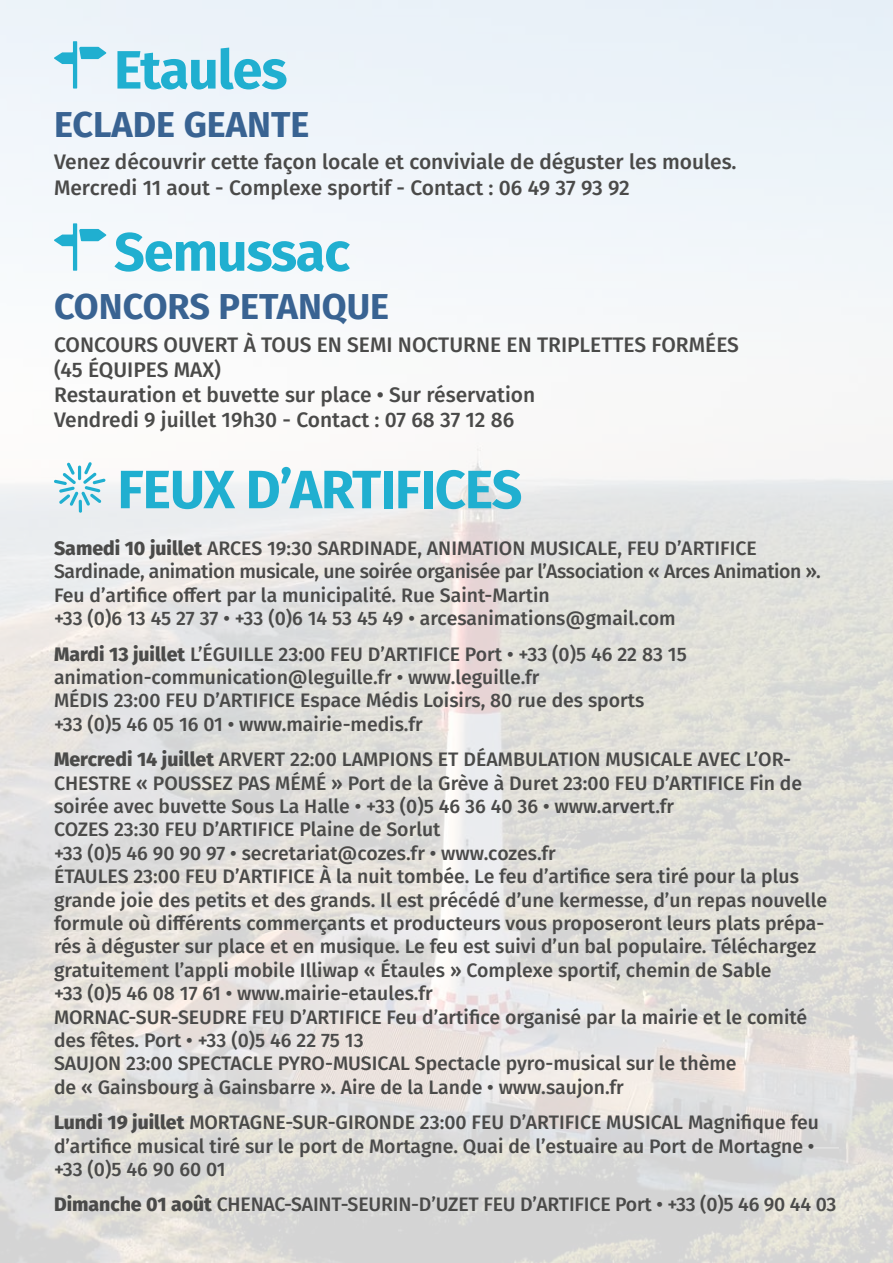
<style>
.page{position:relative;width:893px;height:1263px;background:#fff}
.page>*{position:absolute;margin:0;border:0;box-sizing:border-box;transform-origin:0 0}
.t1{font:700 54px "Fira Sans";letter-spacing:-.02em;color:#20afd0}
.t2{font:700 36px "Fira Sans";color:#396392}
.t3{font:500 21px/25.2px "Fira Sans";color:#4a4a49}
.t4{font:500 19.5px/23.4px "Fira Sans";color:#4a4a49}
.s1{font-weight:800}
</style>
<div class="page">
<hr style="left:54px;top:1115px;width:284px;height:2px;background:#e3e3e3">
<hr style="left:554px;top:1147px;width:285px;height:1px;background:#e3e3e3">
<svg style="left:54px;top:462px;width:52px;height:51px"></svg>
<svg style="left:54px;top:41px;width:52px;height:48px"></svg>
<svg style="left:54px;top:223px;width:52px;height:48px"></svg>
<h1 class="t1" style="left:114px;top:24px;width:175px">Etaules</h1>
<h2 class="t2" style="left:54px;top:94px;width:257px">ECLADE GEANTE</h2>
<p class="t3" style="left:54px;top:149px;width:684px">Venez découvrir cette façon locale et conviviale de déguster les moules.<br>Mercredi 11 aout - Complexe sportif - Contact : 06 49 37 93 92</p>
<h1 class="t1" style="left:114px;top:206px;width:238px">Semussac</h1>
<h2 class="t2" style="left:54px;top:276px;width:337px">CONCORS PETANQUE</h2>
<p class="t3" style="left:54px;top:331px;width:686px">CONCOURS OUVERT À TOUS EN SEMI NOCTURNE EN TRIPLETTES FORMÉES (45 ÉQUIPES MAX)<br>Restauration et buvette sur place • Sur réservation<br>Vendredi 9 juillet 19h30 - Contact : 07 68 37 12 86</p>
<h1 class="t1" style="left:117px;top:444px;width:407px">FEUX D’ARTIFICES</h1>
<p class="t4" style="left:54px;top:535px;width:768px"><span class="s1">Samedi 10 juillet</span> ARCES 19:30 SARDINADE, ANIMATION MUSICALE, FEU D’ARTIFICE Sardinade, animation musicale, une soirée organisée par l’Association « Arces Animation ».<br>Feu d’artifice offert par la municipalité. Rue Saint-Martin<br>+33 (0)6 13 45 27 37 • +33 (0)6 14 53 45 49 • arcesanimations@gmail.com</p>
<p class="t4" style="left:54px;top:641px;width:634px"><span class="s1">Mardi 13 juillet</span> L’ÉGUILLE 23:00 FEU D’ARTIFICE Port • +33 (0)5 46 22 83 15 animation-communication@leguille.fr • www.leguille.fr<br>MÉDIS 23:00 FEU D’ARTIFICE Espace Médis Loisirs, 80 rue des sports<br>+33 (0)5 46 05 16 01 • www.mairie-medis.fr</p>
<p class="t4" style="left:54px;top:747px;width:775px"><span class="s1">Mercredi 14 juillet</span> ARVERT 22:00 LAMPIONS ET DÉAMBULATION MUSICALE AVEC L’OR-CHESTRE « POUSSEZ PAS MÉMÉ » Port de la Grève à Duret 23:00 FEU D’ARTIFICE Fin de soirée avec buvette Sous La Halle • +33 (0)5 46 36 40 36 • www.arvert.fr<br>COZES 23:30 FEU D’ARTIFICE Plaine de Sorlut<br>+33 (0)5 46 90 90 97 • secretariat@cozes.fr • www.cozes.fr<br>ÉTAULES 23:00 FEU D’ARTIFICE À la nuit tombée. Le feu d’artifice sera tiré pour la plus grande joie des petits et des grands. Il est précédé d’une kermesse, d’un repas nouvelle formule où différents commerçants et producteurs vous proposeront leurs plats prépa&shy;rés à déguster sur place et en musique. Le feu est suivi d’un bal populaire. Téléchargez gratuitement l’appli mobile Illiwap « Étaules » Complexe sportif, chemin de Sable<br>+33 (0)5 46 08 17 61 • www.mairie-etaules.fr<br>MORNAC-SUR-SEUDRE FEU D’ARTIFICE Feu d’artifice organisé par la mairie et le comité des fêtes. Port • +33 (0)5 46 22 75 13<br>SAUJON 23:00 SPECTACLE PYRO-MUSICAL Spectacle pyro-musical sur le thème<br>de « Gainsbourg à Gainsbarre ». Aire de la Lande • www.saujon.fr</p>
<p class="t4" style="left:54px;top:1110px;width:767px"><span class="s1">Lundi 19 juillet</span> MORTAGNE-SUR-GIRONDE 23:00 FEU D’ARTIFICE MUSICAL Magnifique feu d’artifice musical tiré sur le port de Mortagne. Quai de l’estuaire au Port de Mortagne • +33 (0)5 46 90 60 01</p>
<p class="t4" style="left:54px;top:1192px;width:784px"><span class="s1">Dimanche 01 août</span> CHENAC-SAINT-SEURIN-D’UZET FEU D’ARTIFICE Port • +33 (0)5 46 90 44 03</p>
</div>
